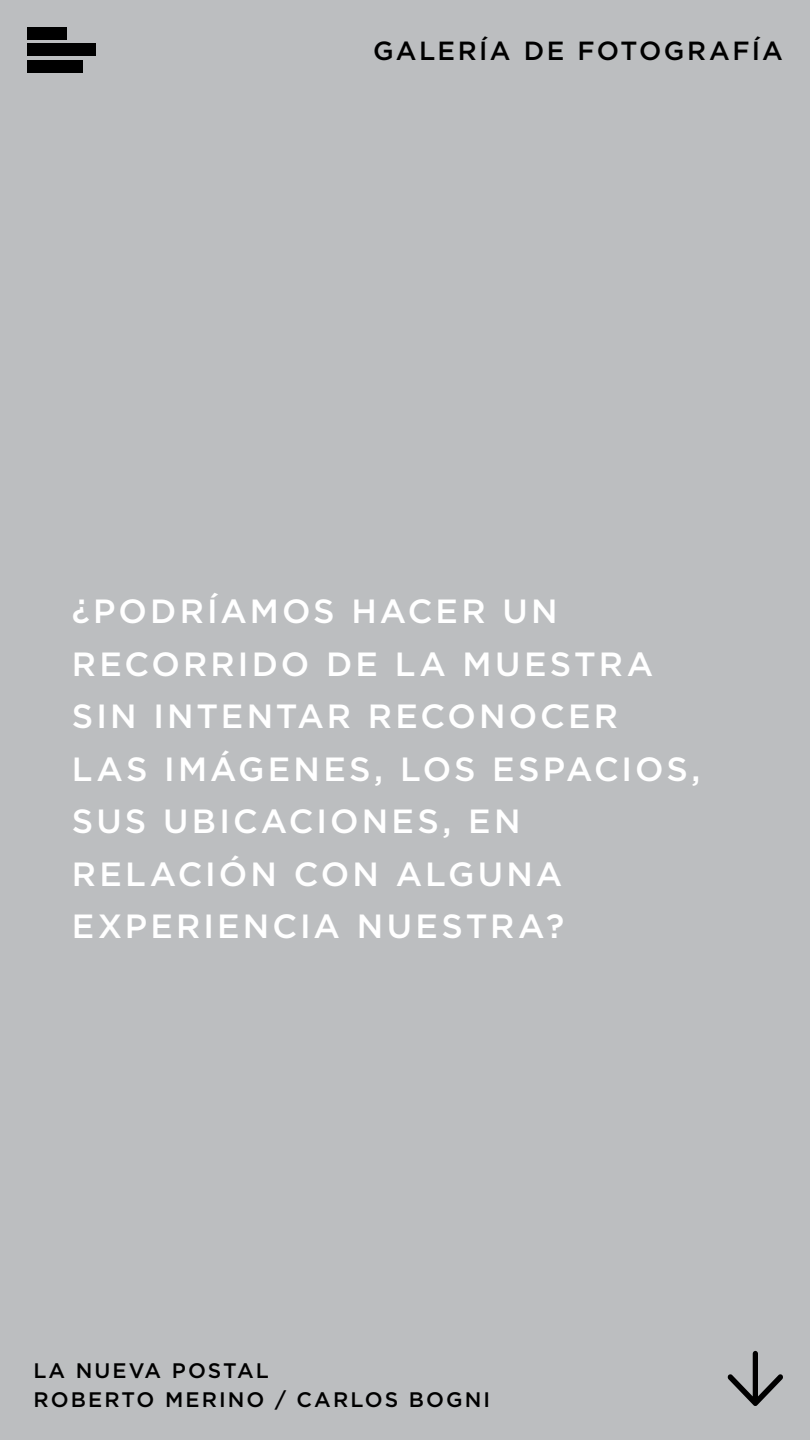
<style>
.page{position:relative;width:810px;height:1440px;background:#bcbec0}
.page>*{position:absolute;margin:0;border:0;box-sizing:border-box;transform-origin:0 0}
.t1{font:500 33.53px/52.5px "Gotham";letter-spacing:.09em;color:#fff}
.t2{font:500 26.25px "Gotham";letter-spacing:.09em;color:#000}
.t3{font:500 21px/29.2px "Gotham";letter-spacing:.1em;color:#000}
</style>
<div class="page">
<div style="left:27px;top:27px;width:39px;height:12px;background:#000"></div>
<div style="left:27px;top:44px;width:68px;height:12px;background:#000"></div>
<div style="left:27px;top:60px;width:55px;height:13px;background:#000"></div>
<svg style="left:727px;top:1351px;width:56px;height:55px"></svg>
<p class="t2" style="left:373px;top:33px;width:411px">GALERÍA DE FOTOGRAFÍA</p>
<p class="t1" style="left:72px;top:585px;width:630px">¿PODRÍAMOS HACER UN<br>RECORRIDO DE LA MUESTRA<br>SIN INTENTAR RECONOCER<br>LAS IMÁGENES, LOS ESPACIOS,<br>SUS UBICACIONES, EN<br>RELACIÓN CON ALGUNA<br>EXPERIENCIA NUESTRA?</p>
<p class="t3" style="left:33px;top:1356px;width:458px">LA NUEVA POSTAL<br>ROBERTO MERINO / CARLOS BOGNI</p>
</div>
